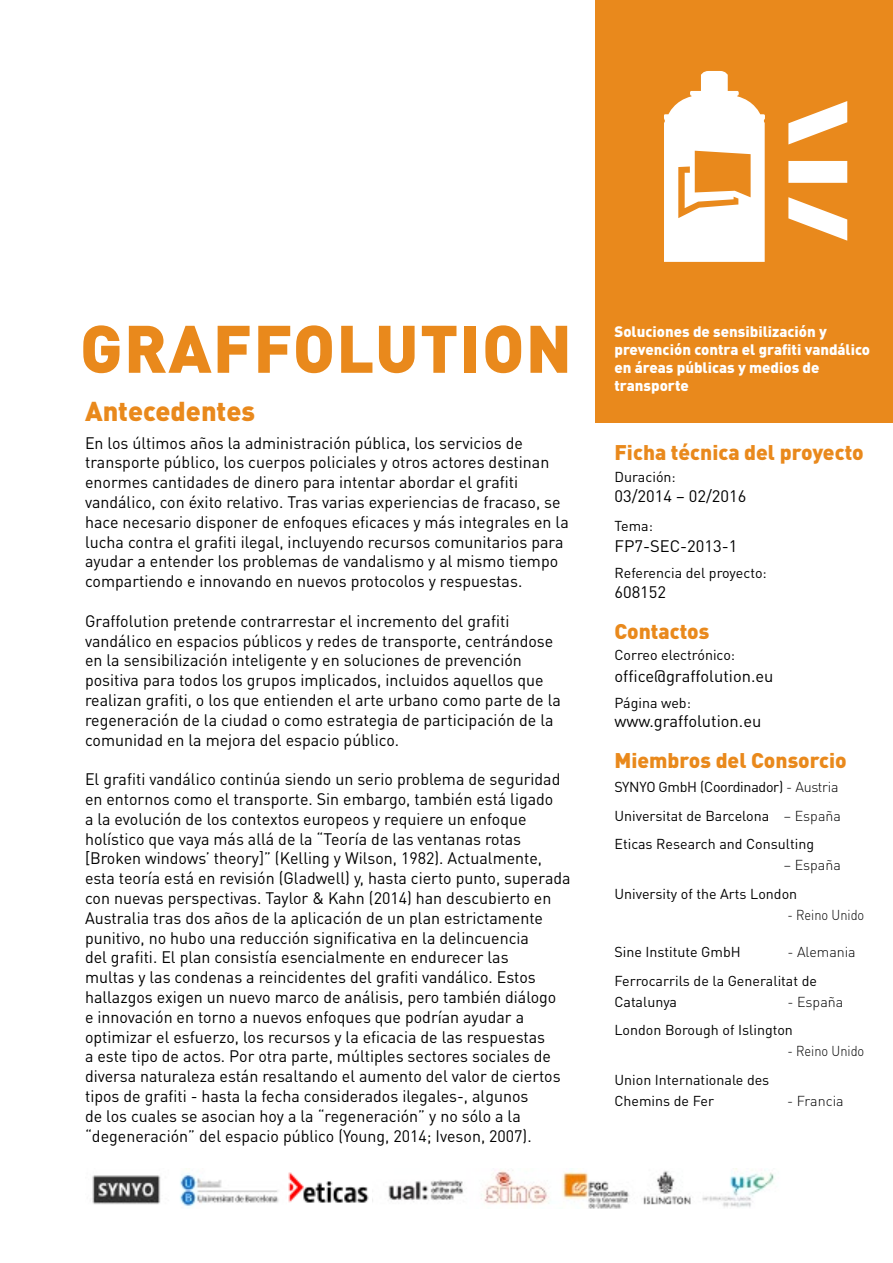
<style>
.page{position:relative;width:893px;height:1263px;background:#fff}
.page>*{position:absolute;margin:0;border:0;box-sizing:border-box;transform-origin:0 0}
.t1{font:900 66px "DIN Pro";letter-spacing:.02em;color:#e9891c}
.t2{font:900 27px "DIN Pro";color:#e9891c}
.t3{font:900 21px "DIN Pro";color:#e9891c}
.t4{font:16.5px/19.8px "DIN Pro";color:#000}
.t5{font:900 15px/18px "DIN Pro";color:#fff}
.t6{font:14.25px/28.5px "DIN Pro";color:#000}
.t7{font:300 14.25px "DIN Pro";color:#000}
.t8{font:300 14.25px "DIN Pro";color:#000;scale:.9 1}
.s1{font-weight:300}
</style>
<div class="page">
<div style="left:595px;top:0;width:298px;height:422px;background:#e9891c"></div>
<svg style="left:788px;top:101px;width:59px;height:140px"></svg>
<svg style="left:664px;top:71px;width:101px;height:191px"></svg>
<img style="left:92px;top:1173px;width:187px;height:35px">
<img style="left:372px;top:1169px;width:402px;height:40px">
<img style="left:288px;top:1172px;width:81px;height:31px">
<h1 class="t1" style="left:80px;top:304px;width:493px">GRAFFOLUTION</h1>
<h2 class="t2" style="left:85px;top:393px;width:172px">Antecedentes</h2>
<p class="t4" style="left:85px;top:432px;width:485px">En los últimos años la administración pública, los servicios de transporte público, los cuerpos policiales y otros actores destinan enormes cantidades de dinero para intentar abordar el grafiti vandálico, con éxito relativo. Tras varias experiencias de fracaso, se hace necesario disponer de enfoques eficaces y más integrales en la lucha contra el grafiti ilegal, incluyendo recursos comunitarios para ayudar a entender los problemas de vandalismo y al mismo tiempo compartiendo e innovando en nuevos protocolos y respuestas.</p>
<p class="t4" style="left:85px;top:610px;width:477px">Graffolution pretende contrarrestar el incremento del grafiti vandálico en espacios públicos y redes de transporte, centrándose en la sensibilización inteligente y en soluciones de prevención positiva para todos los grupos implicados, incluidos aquellos que realizan grafiti, o los que entienden el arte urbano como parte de la regeneración de la ciudad o como estrategia de participación de la comunidad en la mejora del espacio público.</p>
<p class="t4" style="left:85px;top:769px;width:487px">El grafiti vandálico continúa siendo un serio problema de seguridad en entornos como el transporte. Sin embargo, también está ligado<br>a la evolución de los contextos europeos y requiere un enfoque holístico que vaya más allá de la “Teoría de las ventanas rotas [Broken windows’ theory]” (Kelling y Wilson, 1982). Actualmente, esta teoría está en revisión (Gladwell) y, hasta cierto punto, superada con nuevas perspectivas. Taylor &amp; Kahn (2014) han descubierto en Australia tras dos años de la aplicación de un plan estrictamente punitivo, no hubo una reducción significativa en la delincuencia<br>del grafiti. El plan consistía esencialmente en endurecer las<br>multas y las condenas a reincidentes del grafiti vandálico. Estos hallazgos exigen un nuevo marco de análisis, pero también diálogo<br>e innovación en torno a nuevos enfoques que podrían ayudar a optimizar el esfuerzo, los recursos y la eficacia de las respuestas<br>a este tipo de actos. Por otra parte, múltiples sectores sociales de diversa naturaleza están resaltando el aumento del valor de ciertos tipos de grafiti - hasta la fecha considerados ilegales-, algunos<br>de los cuales se asocian hoy a la “regeneración” y no sólo a la “degeneración” del espacio público (Young, 2014; Iveson, 2007).</p>
<p class="t5" style="left:614px;top:322px;width:257px">Soluciones de sensibilización y prevención contra el grafiti vandálico en áreas públicas y medios de transporte</p>
<p class="t3" style="left:614px;top:439px;width:251px">Ficha técnica del proyecto</p>
<p class="t6" style="left:614px;top:462px;width:63px">Duración:</p>
<p class="t4" style="left:614px;top:485px;width:133px">03/2014 – 02/2016</p>
<p class="t6" style="left:614px;top:511px;width:40px">Tema:</p>
<p class="t4" style="left:614px;top:536px;width:124px">FP7-SEC-2013-1</p>
<p class="t6" style="left:614px;top:558px;width:154px">Referencia del proyecto:</p>
<p class="t4" style="left:614px;top:582px;width:53px">608152</p>
<p class="t3" style="left:614px;top:617px;width:96px">Contactos</p>
<p class="t6" style="left:614px;top:640px;width:122px">Correo electrónico:</p>
<p class="t4" style="left:614px;top:665px;width:161px">office@graffolution.eu</p>
<p class="t6" style="left:614px;top:688px;width:78px">Página web:</p>
<p class="t4" style="left:614px;top:711px;width:148px">www.graffolution.eu</p>
<p class="t3" style="left:614px;top:746px;width:234px">Miembros del Consorcio</p>
<p class="t6" style="left:614px;top:772px;width:228px">SYNYO GmbH (Coordinador) <span class="s1">- Austria<br></span>Universitat de Barcelona <span class="s1">– España<br></span>Eticas Research and Consulting</p>
<p class="t7" style="left:784px;top:855px;width:59px">– España</p>
<p class="t6" style="left:614px;top:879px;width:184px">University of the Arts London</p>
<p class="t8" style="left:787px;top:905px;width:87px">- Reino Unido</p>
<p class="t6" style="left:614px;top:937px;width:128px">Sine Institute GmbH</p>
<p class="t7" style="left:787px;top:942px;width:70px">- Alemania</p>
<p class="t6" style="left:614px;top:969px;width:204px;line-height:21px">Ferrocarrils de la Generalitat de<br>Catalunya</p>
<p class="t7" style="left:787px;top:992px;width:57px">- España</p>
<p class="t6" style="left:614px;top:1015px;width:180px">London Borough of Islington</p>
<p class="t8" style="left:787px;top:1041px;width:87px">- Reino Unido</p>
<p class="t6" style="left:614px;top:1068px;width:156px;line-height:21px">Union Internationale des<br>Chemins de Fer</p>
<p class="t7" style="left:787px;top:1091px;width:58px">- Francia</p>
</div>
